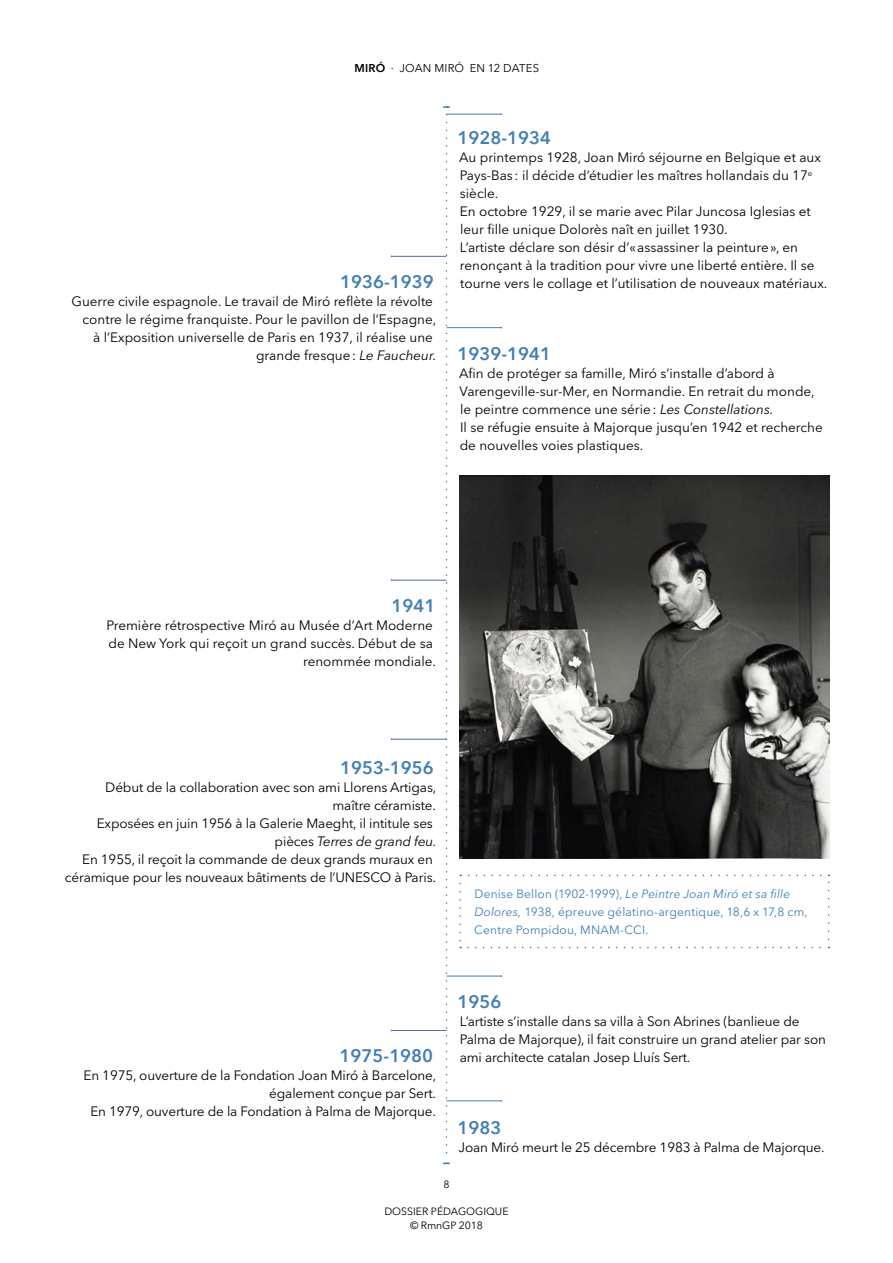
<style>
.page{position:relative;width:893px;height:1263px;background:#fff}
.page>*{position:absolute;margin:0;border:0;box-sizing:border-box;transform-origin:0 0}
.t1{font:600 18px "Avenir Next LT Pro";color:#427eb2}
.t2{font:13.5px/18px "Avenir Next LT Pro";color:#000;text-align:right}
.t3{font:12px/18px "Avenir Next LT Pro";letter-spacing:.015em;color:#427eb2}
.t4{font:11.25px "Avenir Next LT Pro";letter-spacing:.015em;color:#000}
.t5{font:10.5px/13.5px "Avenir Next LT Pro";color:#000;text-align:center}
.s1{font-weight:600}
.s2{font-style:italic}
</style>
<div class="page">
<svg style="left:443px;top:106px;width:7px;height:2px"></svg>
<svg style="left:443px;top:115px;width:7px;height:1049px"></svg>
<hr style="left:446px;top:114px;width:55px;height:1px;background:#427eb2">
<hr style="left:446px;top:327px;width:55px;height:1px;background:#427eb2">
<hr style="left:446px;top:976px;width:55px;height:1px;background:#427eb2">
<hr style="left:446px;top:1100px;width:55px;height:1px;background:#427eb2">
<hr style="left:391px;top:256px;width:55px;height:1px;background:#51699d">
<hr style="left:391px;top:580px;width:55px;height:1px;background:#51699d">
<hr style="left:391px;top:739px;width:55px;height:1px;background:#51699d">
<hr style="left:391px;top:1030px;width:55px;height:1px;background:#51699d">
<img style="left:459px;top:476px;width:370px;height:382px">
<svg style="left:459px;top:883px;width:2px;height:65px"></svg>
<svg style="left:468px;top:947px;width:362px;height:1px"></svg>
<svg style="left:828px;top:875px;width:2px;height:64px"></svg>
<svg style="left:460px;top:875px;width:361px;height:1px"></svg>
<p class="t4" style="left:355px;top:61px;width:186px"><span class="s1">MIRÓ</span> · JOAN MIRÓ EN 12 DATES</p>
<h1 class="t1" style="left:340px;top:271px;width:95px">1936-1939</h1>
<p class="t2" style="left:72px;top:292px;width:367px">Guerre civile espagnole. Le travail de Miró reflète la révolte contre le régime franquiste. Pour le pavillon de l’Espagne,<br>à l’Exposition universelle de Paris en 1937, il réalise une grande fresque: <span class="s2">Le Faucheur.</span></p>
<h1 class="t1" style="left:458px;top:127px;width:95px">1928-1934</h1>
<p class="t2" style="left:459px;top:148px;width:370px;text-align:left">Au printemps 1928, Joan Miró séjourne en Belgique et aux Pays-Bas : il décide d’étudier les maîtres hollandais du 17<sup>e </sup>siècle.<br>En octobre 1929, il se marie avec Pilar Juncosa Iglesias et leur fille unique Dolorès naît en juillet 1930.<br>L’artiste déclare son désir d’«assassiner la peinture», en renonçant à la tradition pour vivre une liberté entière. Il se tourne vers le collage et l’utilisation de nouveaux matériaux.</p>
<h1 class="t1" style="left:458px;top:343px;width:95px">1939-1941</h1>
<p class="t2" style="left:459px;top:364px;width:365px;text-align:left">Afin de protéger sa famille, Miró s’installe d’abord à Varengeville-sur-Mer, en Normandie. En retrait du monde, le peintre commence une série: <span class="s2">Les Constellations.<br></span>Il se réfugie ensuite à Majorque jusqu’en 1942 et recherche de nouvelles voies plastiques.</p>
<h1 class="t1" style="left:392px;top:595px;width:45px">1941</h1>
<p class="t2" style="left:107px;top:616px;width:331px">Première rétrospective Miró au Musée d’Art Moderne de New York qui reçoit un grand succès. Début de sa renommée mondiale.</p>
<h1 class="t1" style="left:340px;top:757px;width:95px">1953-1956</h1>
<p class="t2" style="left:65px;top:778px;width:373px">Début de la collaboration avec son ami Llorens Artigas, maître céramiste.<br>Exposées en juin 1956 à la Galerie Maeght, il intitule ses pièces <span class="s2">Terres de grand feu.<br></span>En 1955, il reçoit la commande de deux grands muraux en céramique pour les nouveaux bâtiments de l’UN ESCO à Paris.</p>
<h1 class="t1" style="left:340px;top:1045px;width:95px">1975-1980</h1>
<p class="t2" style="left:84px;top:1066px;width:354px">En 1975, ouverture de la Fondation Joan Miró à Barcelone, également conçue par Sert.<br>En 1979, ouverture de la Fondation à Palma de Majorque.</p>
<p class="t3" style="left:474px;top:885px;width:335px">Denise Bellon (1902-1999), <span class="s2">Le Peintre Joan Miró et sa fille<br>Dolores,</span> 1938, épreuve gélatino-argentique, 18,6 x 17,8 cm,<br>Centre Pompidou, MNAM-CCI.</p>
<h1 class="t1" style="left:458px;top:991px;width:45px">1956</h1>
<p class="t2" style="left:460px;top:1012px;width:368px;text-align:left">L’artiste s’installe dans sa villa à Son Abrines (banlieue de<br>Palma de Majorque), il fait construire un grand atelier par son ami architecte catalan Josep Lluís Sert.</p>
<h1 class="t1" style="left:458px;top:1117px;width:45px">1983</h1>
<p class="t2" style="left:458px;top:1138px;width:368px">Joan Miró meurt le 25 décembre 1983 à Palma de Majorque.</p>
<p class="t5" style="left:443px;top:1177px;width:8px">8</p>
<p class="t5" style="left:384px;top:1204px;width:126px">DOSSIER PÉDAGOGIQUE © RmnGP 2018</p>
</div>
